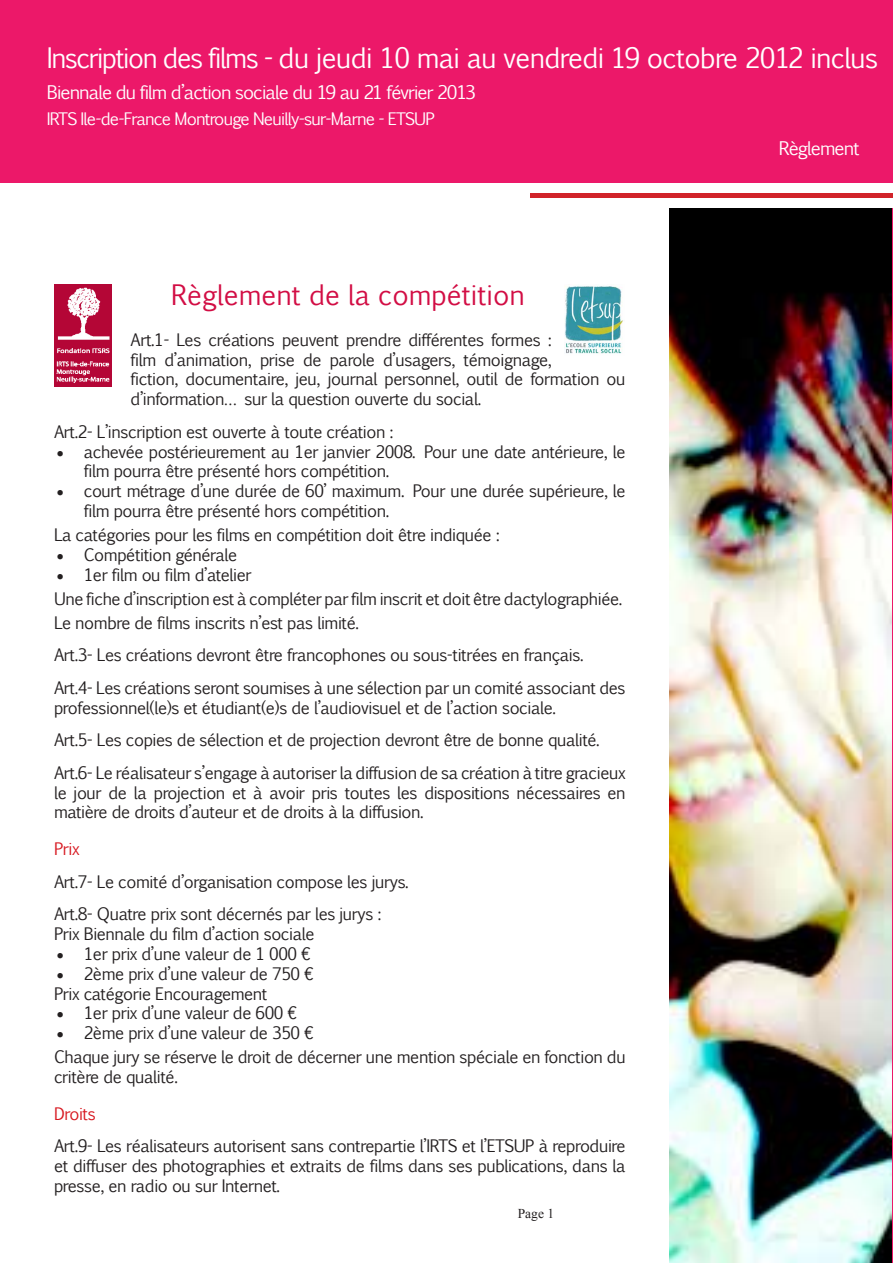
<style>
.page{position:relative;width:893px;height:1263px;background:#fff}
.page>*{position:absolute;margin:0;border:0;box-sizing:border-box;transform-origin:0 0}
.Normal_Normal_et_par{font:27px "Euphemia CAS";letter-spacing:-.025em;color:#fff}
.t1{font:27px "Euphemia CAS";color:#d20d44}
.Normal_Normal_et_par-2{font:18px "Euphemia CAS";letter-spacing:-.05em;color:#fff}
.t2{font:16.5px/19.8px "Euphemia CAS";letter-spacing:-.025em;color:#231f20}
.t3{font:16.5px "Euphemia CAS";letter-spacing:-.05em;color:#fff}
.t4{font:16.5px "Euphemia CAS";letter-spacing:-.025em;color:#d7171f}
.t5{font:13.5px "Times New Roman";color:#231f20}
</style>
<div class="page">
<img style="left:669px;top:208px;width:223px;height:1055px">
<img style="left:54px;top:284px;width:58px;height:103px">
<img style="left:565px;top:286px;width:58px;height:68px">
<div style="left:530px;top:193px;width:363px;height:5px;background:#d1232a"></div>
<div style="left:0;top:0;width:893px;height:183px;background:#ec1869"></div>
<p class="Normal_Normal_et_par" style="left:47px;top:39px;width:833px">Inscription des films - du jeudi 10 mai au vendredi 19 octobre 2012 inclus</p>
<p class="Normal_Normal_et_par-2" style="left:47px;top:79px;width:431px">Biennale du film d’action sociale du 19 au 21 février 2013</p>
<p class="t3" style="left:47px;top:107px;width:390px">IRTS Ile-de-France Montrouge Neuilly-sur-Marne - ETSUP</p>
<p class="Normal_Normal_et_par-2" style="left:779px;top:136px;width:82px">Règlement</p>
<p class="t1" style="left:171px;top:275px;width:355px">Règlement de la compétition</p>
<p class="t2" style="left:131px;top:330px;width:497px">Art.1- Les créations peuvent prendre différentes formes :<br>film d’animation, prise de parole d’usagers, témoignage,<br>fiction, documentaire, jeu, journal personnel, outil de formation ou d’information… sur la question ouverte du social.</p>
<p class="t2" style="left:54px;top:422px;width:341px">Art.2- L’inscription est ouverte à toute création :</p>
<p class="t2" style="left:84px;top:441px;width:543px;text-indent:-27px">• achevée postérieurement au 1er janvier 2008. Pour une date antérieure, le film pourra être présenté hors compétition.</p>
<p class="t2" style="left:84px;top:481px;width:543px;text-indent:-27px">• court métrage d’une durée de 60’ maximum. Pour une durée supérieure, le film pourra être présenté hors compétition.</p>
<p class="t2" style="left:54px;top:525px;width:447px">La catégories pour les films en compétition doit être indiquée :</p>
<p class="t2" style="left:57px;top:545px;width:182px">• Compétition générale</p>
<p class="t2" style="left:57px;top:564px;width:196px">• 1er film ou film d’atelier</p>
<p class="t2" style="left:54px;top:589px;width:570px">Une fiche d’inscription est à compléter par film inscrit et doit être dactylographiée.</p>
<p class="t2" style="left:54px;top:613px;width:306px">Le nombre de films inscrits n’est pas limité.</p>
<p class="t2" style="left:54px;top:645px;width:531px">Art.3- Les créations devront être francophones ou sous-titrées en français.</p>
<p class="t2" style="left:54px;top:678px;width:573px">Art.4- Les créations seront soumises à une sélection par un comité associant des professionnel(le)s et étudiant(e)s de l’audiovisuel et de l’action sociale.</p>
<p class="t2" style="left:54px;top:730px;width:547px">Art.5- Les copies de sélection et de projection devront être de bonne qualité.</p>
<p class="t2" style="left:54px;top:763px;width:573px;text-align:justify">Art.6- Le réalisateur s’engage à autoriser la diffusion de sa création à titre gracieux le jour de la projection et à avoir pris toutes les dispositions nécessaires en matière de droits d’auteur et de droits à la diffusion.</p>
<p class="t4" style="left:54px;top:837px;width:27px">Prix</p>
<p class="t2" style="left:54px;top:872px;width:356px">Art.7- Le comité d’organisation compose les jurys.</p>
<p class="t2" style="left:54px;top:904px;width:329px">Art.8- Quatre prix sont décernés par les jurys :</p>
<p class="t2" style="left:54px;top:924px;width:262px">Prix Biennale du film d’action sociale</p>
<p class="t2" style="left:57px;top:944px;width:256px">• 1er prix d’une valeur de 1 000 €</p>
<p class="t2" style="left:57px;top:964px;width:259px">• 2ème prix d’une valeur de 750 €</p>
<p class="t2" style="left:54px;top:983px;width:215px">Prix catégorie Encouragement</p>
<p class="t2" style="left:57px;top:1003px;width:242px">• 1er prix d’une valeur de 600 €</p>
<p class="t2" style="left:57px;top:1023px;width:259px">• 2ème prix d’une valeur de 350 €</p>
<p class="t2" style="left:54px;top:1047px;width:573px">Chaque jury se réserve le droit de décerner une mention spéciale en fonction du critère de qualité.</p>
<p class="t4" style="left:54px;top:1102px;width:43px">Droits</p>
<p class="t2" style="left:54px;top:1136px;width:573px;text-align:justify">Art.9- Les réalisateurs autorisent sans contrepartie l’IRTS et l’ETSUP à reproduire et diffuser des photographies et extraits de films dans ses publications, dans la presse, en radio ou sur Internet.</p>
<p class="t5" style="left:518px;top:1205px;width:38px">Page 1</p>
</div>
